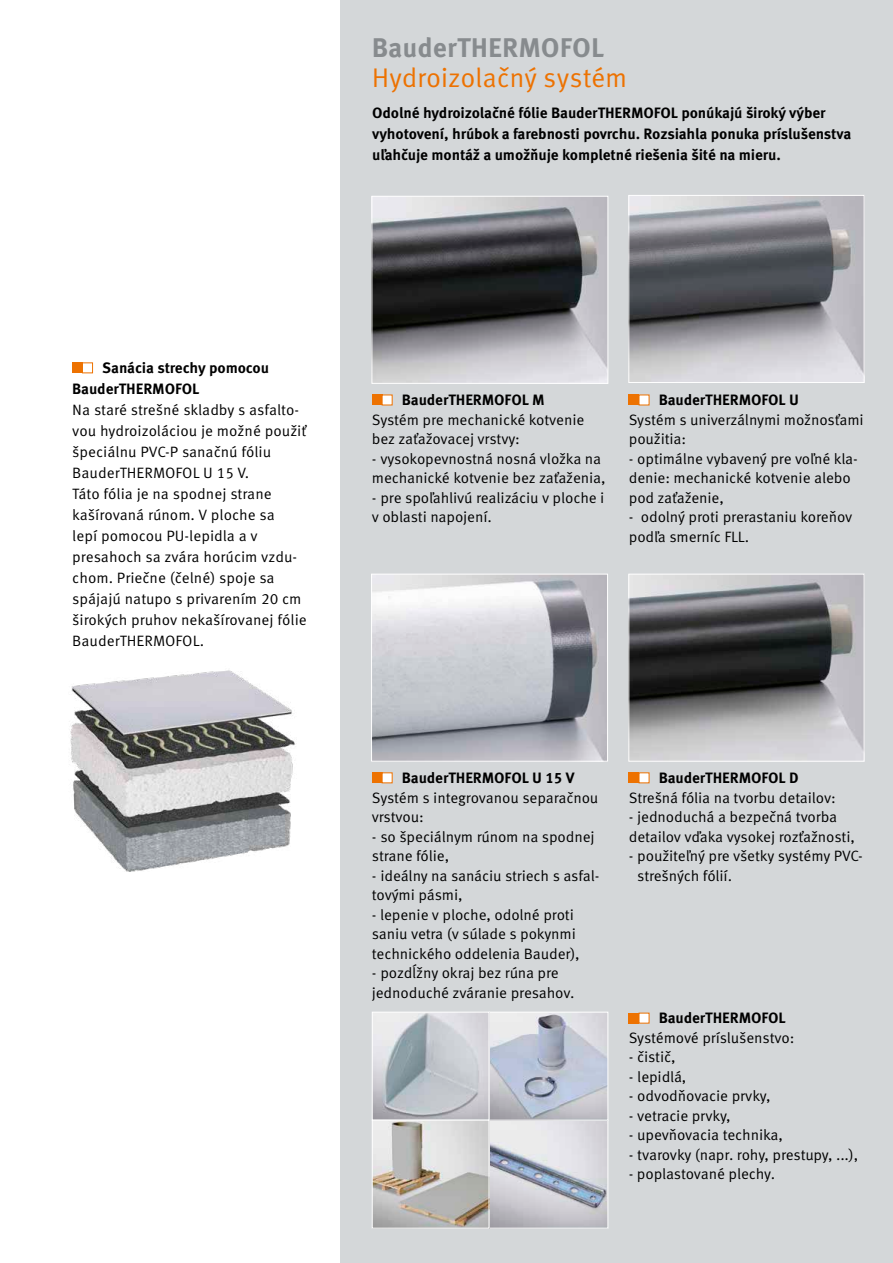
<style>
.page{position:relative;width:893px;height:1263px;background:#fff}
.page>*{position:absolute;margin:0;border:0;box-sizing:border-box;transform-origin:0 0}
.Innen_Head{font:27px/30px "Meta Correspondence Pro";letter-spacing:-.01em;color:#ed7201}
.Innen_Copy10pt{font:15px/19.5px "Meta Correspondence Pro";letter-spacing:-.01em;color:#000}
.Innen_Copy10pt_fett{font:700 15px/21px "Meta Correspondence Pro";letter-spacing:-.01em;color:#000}
.s1{font-weight:700;color:#878b8e}
</style>
<div class="page">
<div style="left:340px;top:0;width:553px;height:1263px;background:#d4d7d9"></div>
<div style="left:629px;top:395px;width:10px;height:10px;background:#ed7201"></div>
<svg style="left:638px;top:394px;width:12px;height:12px"></svg>
<div style="left:372px;top:395px;width:10px;height:10px;background:#ed7201"></div>
<svg style="left:381px;top:394px;width:12px;height:12px"></svg>
<div style="left:372px;top:772px;width:10px;height:11px;background:#ed7201"></div>
<svg style="left:382px;top:772px;width:11px;height:11px"></svg>
<img style="left:373px;top:198px;width:233px;height:184px">
<div style="left:371px;top:196px;width:237px;height:188px;border:1px solid #fff"></div>
<div style="left:629px;top:772px;width:10px;height:11px;background:#ed7201"></div>
<svg style="left:639px;top:772px;width:11px;height:11px"></svg>
<img style="left:630px;top:197px;width:232px;height:184px">
<div style="left:628px;top:195px;width:236px;height:188px;border:1px solid #fff"></div>
<img style="left:373px;top:576px;width:233px;height:184px">
<div style="left:371px;top:574px;width:237px;height:188px;border:1px solid #fff"></div>
<img style="left:630px;top:576px;width:232px;height:180px">
<div style="left:628px;top:574px;width:236px;height:188px;border:1px solid #fff"></div>
<img style="left:491px;top:1122px;width:115px;height:104px">
<div style="left:489px;top:1120px;width:119px;height:108px;border:1px solid #fff"></div>
<svg style="left:491px;top:1014px;width:115px;height:104px"></svg>
<div style="left:489px;top:1012px;width:119px;height:108px;border:1px solid #fff"></div>
<svg style="left:374px;top:1014px;width:113px;height:104px"></svg>
<div style="left:372px;top:1012px;width:117px;height:108px;border:1px solid #fff"></div>
<img style="left:374px;top:1122px;width:113px;height:104px">
<div style="left:372px;top:1120px;width:117px;height:108px;border:1px solid #fff"></div>
<div style="left:629px;top:1013px;width:10px;height:10px;background:#ed7201"></div>
<svg style="left:638px;top:1012px;width:12px;height:12px"></svg>
<img style="left:70px;top:670px;width:225px;height:202px">
<div style="left:72px;top:363px;width:10px;height:10px;background:#ed7201"></div>
<svg style="left:82px;top:362px;width:11px;height:11px"></svg>
<p class="Innen_Head" style="left:372px;top:31px;width:257px"><span class="s1">BauderTHERMOFOL<br></span>Hydroizolačný systém</p>
<p class="Innen_Copy10pt_fett" style="left:372px;top:101px;width:481px">Odolné hydroizolačné fólie BauderTHERMOFOL ponúkajú široký výber vyhotovení, hrúbok a farebnosti povrchu. Rozsiahla ponuka príslušenstva uľahčuje montáž a umožňuje kompletné riešenia šité na mieru.</p>
<p class="Innen_Copy10pt_fett" style="left:102px;top:356px;width:168px">Sanácia strechy pomocou</p>
<p class="Innen_Copy10pt_fett" style="left:72px;top:377px;width:129px">BauderTHERMOFOL</p>
<p class="Innen_Copy10pt" style="left:72px;top:398px;width:236px;line-height:21px">Na staré strešné skladby s asfalto&shy;vou hydroizoláciou je možné použiť špeciálnu PVC-P sanačnú fóliu<br>BauderTHERMOFOL U 15 V.</p>
<p class="Innen_Copy10pt" style="left:72px;top:483px;width:201px">Táto fólia je na spodnej strane</p>
<p class="Innen_Copy10pt" style="left:72px;top:503px;width:236px;line-height:21px">kašírovaná rúnom. V ploche sa<br>lepí pomocou PU-lepidla a v presahoch sa zvára horúcim vzdu&shy;chom. Priečne (čelné) spoje sa spájajú natupo s privarením 20 cm širokých pruhov nekašírovanej fólie<br>BauderTHERMOFOL.</p>
<p class="Innen_Copy10pt_fett" style="left:402px;top:389px;width:144px">BauderTHERMOFOL M</p>
<p class="Innen_Copy10pt" style="left:372px;top:409px;width:214px">Systém pre mechanické kotvenie bez zaťažovacej vrstvy:</p>
<p class="Innen_Copy10pt" style="left:372px;top:448px;width:235px">- vysokopevnostná nosná vložka na mechanické kotvenie bez zaťaženia,</p>
<p class="Innen_Copy10pt" style="left:372px;top:487px;width:234px">- pre spoľahlivú realizáciu v ploche i v oblasti napojení.</p>
<p class="Innen_Copy10pt_fett" style="left:659px;top:389px;width:142px">BauderTHERMOFOL U</p>
<p class="Innen_Copy10pt" style="left:629px;top:409px;width:236px">Systém s univerzálnymi možnosťami použitia:</p>
<p class="Innen_Copy10pt" style="left:629px;top:448px;width:231px">- optimálne vybavený pre voľné kla&shy;denie: mechanické kotvenie alebo pod zaťaženie,</p>
<p class="Innen_Copy10pt" style="left:629px;top:506px;width:225px">- odolný proti prerastaniu koreňov</p>
<p class="Innen_Copy10pt" style="left:629px;top:526px;width:122px">podľa smerníc FLL.</p>
<p class="Innen_Copy10pt_fett" style="left:402px;top:766px;width:174px">BauderTHERMOFOL U 15 V</p>
<p class="Innen_Copy10pt" style="left:372px;top:787px;width:228px">Systém s integrovanou separačnou vrstvou:</p>
<p class="Innen_Copy10pt" style="left:372px;top:826px;width:224px">- so špeciálnym rúnom na spodnej strane fólie,</p>
<p class="Innen_Copy10pt" style="left:372px;top:865px;width:229px">- ideálny na sanáciu striech s asfal&shy;tovými pásmi,</p>
<p class="Innen_Copy10pt" style="left:372px;top:904px;width:209px">- lepenie v ploche, odolné proti saniu vetra (v súlade s pokynmi technického oddelenia Bauder),</p>
<p class="Innen_Copy10pt" style="left:372px;top:962px;width:189px">- pozdĺžny okraj bez rúna pre</p>
<p class="Innen_Copy10pt" style="left:372px;top:982px;width:204px">jednoduché zváranie presahov.</p>
<p class="Innen_Copy10pt_fett" style="left:659px;top:766px;width:141px">BauderTHERMOFOL D</p>
<p class="Innen_Copy10pt" style="left:629px;top:787px;width:209px">Strešná fólia na tvorbu detailov:</p>
<p class="Innen_Copy10pt" style="left:629px;top:806px;width:210px">- jednoduchá a bezpečná tvorba</p>
<p class="Innen_Copy10pt" style="left:629px;top:826px;width:228px">detailov vďaka vysokej rozťažnosti,</p>
<p class="Innen_Copy10pt" style="left:637px;top:845px;width:227px;text-indent:-9px">- použiteľný pre všetky systémy PVC&shy;strešných fólií.</p>
<p class="Innen_Copy10pt_fett" style="left:659px;top:1007px;width:129px">BauderTHERMOFOL</p>
<p class="Innen_Copy10pt" style="left:629px;top:1027px;width:167px">Systémové príslušenstvo:</p>
<p class="Innen_Copy10pt" style="left:629px;top:1046px;width:48px">- čistič,</p>
<p class="Innen_Copy10pt" style="left:629px;top:1066px;width:59px">- lepidlá,</p>
<p class="Innen_Copy10pt" style="left:629px;top:1085px;width:143px">- odvodňovacie prvky,</p>
<p class="Innen_Copy10pt" style="left:629px;top:1105px;width:103px">- vetracie prvky,</p>
<p class="Innen_Copy10pt" style="left:629px;top:1124px;width:156px">- upevňovacia technika,</p>
<p class="Innen_Copy10pt" style="left:629px;top:1144px;width:231px">- tvarovky (napr. rohy, prestupy, ...),</p>
<p class="Innen_Copy10pt" style="left:629px;top:1163px;width:148px">- poplastované plechy.</p>
</div>
